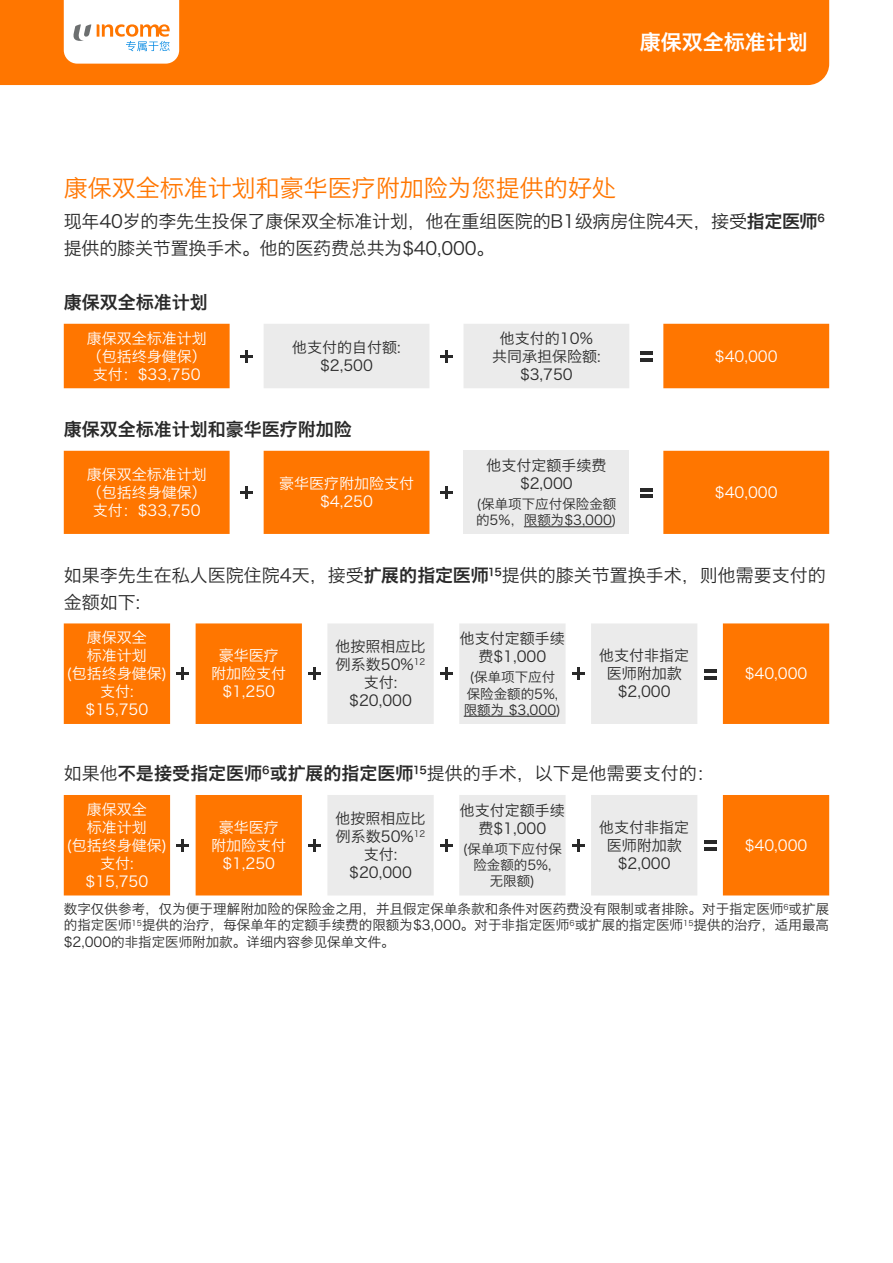
<style>
.page{position:relative;width:893px;height:1263px;background:#fff}
.page>*{position:absolute;margin:0;border:0;box-sizing:border-box;transform-origin:0 0}
.t1{font:24px "Hiragino Sans GB W3";color:#ff7600}
.t2{font:21px "Hiragino Sans GB W6";color:#fff}
.t3{font:18px/27px "Hiragino Sans GB W3";letter-spacing:-.01em;color:#292929}
.t4{font:18px "Hiragino Sans GB W6";color:#292929}
.t5{font:15px/18px "Hiragino Sans GB W3";color:#fff;text-align:center}
.t6{font:15px/18px "Hiragino Sans GB W3";color:#292929;text-align:center}
.t7{font:13.5px/16.2px "Hiragino Sans GB W3";color:#292929;text-align:center}
.s1{font-family:"Hiragino Sans GB W6"}
</style>
<div class="page">
<svg style="left:64px;top:324px;width:765px;height:64px;fill:#ff7600"></svg>
<svg style="left:240px;top:350px;width:13px;height:12px"></svg>
<svg style="left:264px;top:324px;width:365px;height:64px;background:#ececec"></svg>
<hr style="left:640px;top:358px;width:13px;height:4px;background:#292929">
<hr style="left:640px;top:351px;width:13px;height:4px;background:#292929">
<svg style="left:64px;top:451px;width:765px;height:83px;fill:#ff7600"></svg>
<div style="left:463px;top:451px;width:166px;height:83px;background:#ebebeb"></div>
<svg style="left:240px;top:486px;width:13px;height:13px"></svg>
<svg style="left:440px;top:486px;width:13px;height:13px"></svg>
<hr style="left:524px;top:526px;width:88px;height:1px;background:#292929">
<hr style="left:640px;top:494px;width:13px;height:4px;background:#292929">
<svg style="left:640px;top:488px;width:13px;height:3px"></svg>
<svg style="left:64px;top:623px;width:765px;height:101px;fill:#ff7600"></svg>
<svg style="left:176px;top:667px;width:13px;height:13px"></svg>
<svg style="left:308px;top:667px;width:13px;height:13px"></svg>
<svg style="left:327px;top:623px;width:370px;height:101px"></svg>
<svg style="left:704px;top:676px;width:12px;height:3px"></svg>
<hr style="left:704px;top:669px;width:12px;height:4px;background:#292929">
<svg style="left:64px;top:795px;width:765px;height:100px;fill:#ff7600"></svg>
<svg style="left:176px;top:839px;width:13px;height:13px"></svg>
<svg style="left:308px;top:839px;width:13px;height:13px"></svg>
<svg style="left:327px;top:795px;width:370px;height:100px;background:#ececec"></svg>
<hr style="left:704px;top:847px;width:12px;height:4px;background:#292929">
<svg style="left:704px;top:841px;width:12px;height:3px"></svg>
<div style="left:0;top:0;width:829px;height:85px;background:#ff7600"></div>
<svg style="left:64px;top:0;width:115px;height:64px"></svg>
<h2 class="t2" style="left:640px;top:29px;width:170px">康保双全标准计划</h2>
<h1 class="t1" style="left:64px;top:173px;width:554px">康保双全标准计划和豪华医疗附加险为您提供的好处</h1>
<h3 class="t3" style="left:64px;top:208px;width:763px">现年40岁的李先生投保了康保双全标准计划，他在重组医院的B1级病房住院4天，接受<span class="s1">指定医师</span><sup>6</sup>提供的膝关节置换手术。他的医药费总共为$40,000。</h3>
<h3 class="t4" style="left:64px;top:291px;width:145px">康保双全标准计划</h3>
<p class="t5" style="left:87px;top:329px;width:121px">康保双全标准计划（包括终身健保）支付：$33,750</p>
<p class="t6" style="left:292px;top:338px;width:110px">他支付的自付额: $2,500</p>
<p class="t6" style="left:492px;top:329px;width:110px">他支付的10%共同承担保险额: $3,750</p>
<p class="t5" style="left:715px;top:347px;width:64px">$40,000</p>
<h3 class="t4" style="left:64px;top:418px;width:289px">康保双全标准计划和豪华医疗附加险</h3>
<p class="t5" style="left:87px;top:465px;width:121px">康保双全标准计划（包括终身健保）支付：$33,750</p>
<p class="t5" style="left:279px;top:474px;width:136px">豪华医疗附加险支付$4,250</p>
<p class="t6" style="left:486px;top:456px;width:121px">他支付定额手续费$2,000</p>
<p class="t7" style="left:476px;top:496px;width:142px;text-align:left">(保单项下应付保险金额的5%，限额为$3,000)</p>
<p class="t5" style="left:715px;top:483px;width:64px">$40,000</p>
<h3 class="t3" style="left:64px;top:561px;width:763px">如果李先生在私人医院住院4天，接受<span class="s1">扩展的指定医师</span><sup>15</sup>提供的膝关节置换手术，则他需要支付的金额如下:</h3>
<p class="t5" style="left:67px;top:628px;width:102px">康保双全<br>标准计划<br>(包括终身健保)支付:<br>$15,750</p>
<p class="t5" style="left:211px;top:646px;width:76px">豪华医疗附加险支付$1,250</p>
<p class="t6" style="left:336px;top:637px;width:92px">他按照相应比例系数50%<sup>12</sup>支付: $20,000</p>
<p class="t6" style="left:460px;top:629px;width:106px">他支付定额手续费$1,000</p>
<p class="t6" style="left:599px;top:646px;width:91px">他支付非指定医师附加款$2,000</p>
<p class="t5" style="left:745px;top:664px;width:64px">$40,000</p>
<p class="t7" style="left:464px;top:669px;width:99px">(保单项下应付保险金额的5%,限额为 $3,000)</p>
<h3 class="t3" style="left:64px;top:760px;width:653px">如果他<span class="s1">不是接受指定医师</span><sup>6</sup><span class="s1">或扩展的指定医师</span><sup>15</sup>提供的手术，以下是他需要支付的：</h3>
<p class="t5" style="left:67px;top:800px;width:102px">康保双全<br>标准计划<br>(包括终身健保)支付:<br>$15,750</p>
<p class="t5" style="left:211px;top:818px;width:76px">豪华医疗附加险支付$1,250</p>
<p class="t6" style="left:336px;top:809px;width:92px">他按照相应比例系数50%<sup>12</sup>支付: $20,000</p>
<p class="t6" style="left:460px;top:801px;width:106px">他支付定额手续费$1,000</p>
<p class="t6" style="left:599px;top:818px;width:91px">他支付非指定医师附加款$2,000</p>
<p class="t7" style="left:463px;top:840px;width:101px">(保单项下应付保险金额的5%,<br>无限额)</p>
<p class="t5" style="left:745px;top:836px;width:64px">$40,000</p>
<p class="t7" style="left:64px;top:901px;width:767px;text-align:justify">数字仅供参考，仅为便于理解附加险的保险金之用，并且假定保单条款和条件对医药费没有限制或者排除。对于指定医师<sup>6</sup>或扩展的指定医师<sup>15</sup>提供的治疗，每保单年的定额手续费的限额为$3,000。对于非指定医师<sup>6</sup>或扩展的指定医师<sup>15</sup>提供的治疗，适用最高$2,000的非指定医师附加款。详细内容参见保单文件。</p>
</div>
